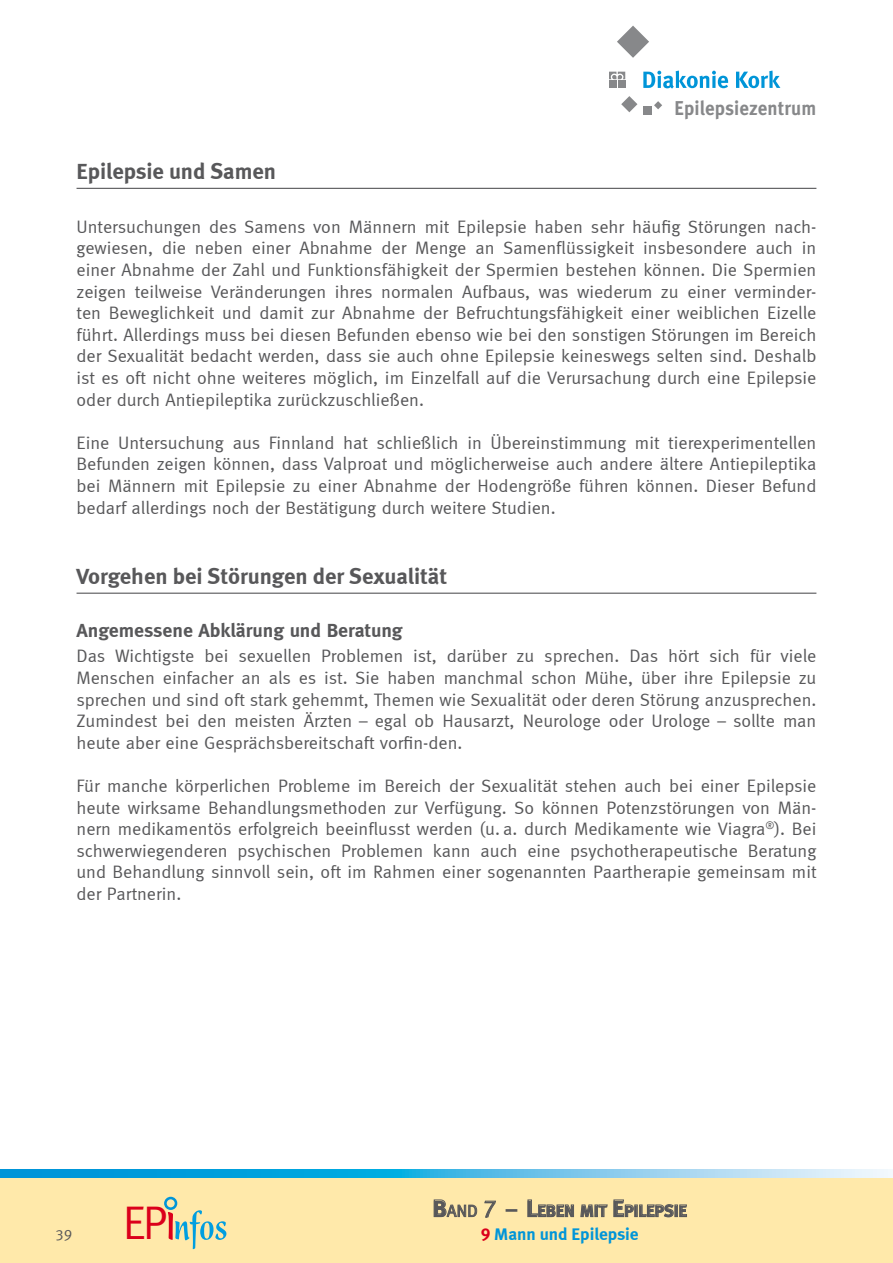
<style>
.page{position:relative;width:893px;height:1263px;background:#fff}
.page>*{position:absolute;margin:0;border:0;box-sizing:border-box;transform-origin:0 0}
.t1{font:47.1px "Meta Normal LF";color:#db001b;scale:.94 1}
.t2{font:700 22.5px "Meta Normal LF";color:#58585a}
.t3{font:700 19.95px "Meta Normal LF";letter-spacing:.01em;color:#87888a;scale:.94 1}
.t4{font:700 19.5px "Meta Normal LF";color:#58585a}
.t5{font:18px/21.6px "Meta Normal LF";color:#58585a;text-align:justify}
.t6{font:700 17.25px "Meta Normal LF";color:#0095d8}
.t7{font:700 16.8px "Meta Normal LF";color:#58585a}
.t8{font:15px "Meta Normal LF";color:#58585a}
.s1{font-size:24px}
.s2{font-weight:400}
.s3{font-weight:400;font-size:24px}
.s4{color:#db001b}
</style>
<div class="page">
<div style="left:0;top:1178px;width:893px;height:85px;background:#ffe9aa"></div>
<svg style="left:0;top:1169px;width:893px;height:9px;background:#51bbe6"></svg>
<svg style="left:643px;top:71px;width:85px;height:18px"></svg>
<svg style="left:736px;top:71px;width:44px;height:17px"></svg>
<svg style="left:617px;top:26px;width:32px;height:32px"></svg>
<svg style="left:621px;top:96px;width:16px;height:16px"></svg>
<div style="left:643px;top:107px;width:8px;height:8px;background:#87888a"></div>
<svg style="left:654px;top:101px;width:8px;height:8px"></svg>
<div style="left:618px;top:81px;width:7px;height:7px;background:#87888a"></div>
<div style="left:609px;top:81px;width:7px;height:7px;background:#87888a"></div>
<svg style="left:609px;top:72px;width:16px;height:7px"></svg>
<div style="left:164px;top:1197px;width:13px;height:13px;border:3px solid #0095d8;border-radius:50%"></div>
<svg style="left:168px;top:1210px;width:58px;height:39px"></svg>
<svg style="left:433px;top:1199px;width:44px;height:19px"></svg>
<svg style="left:484px;top:1200px;width:12px;height:18px"></svg>
<svg style="left:527px;top:1199px;width:47px;height:18px"></svg>
<svg style="left:580px;top:1199px;width:107px;height:18px"></svg>
<hr style="left:77px;top:188px;width:739px;height:1px;background:#58585a">
<hr style="left:77px;top:593px;width:739px;height:1px;background:#58585a">
<p class="t3" style="left:675px;top:96px;width:152px">Epilepsiezentrum</p>
<p class="t2" style="left:77px;top:158px;width:201px">Epilepsie und Samen</p>
<p class="t5" style="left:77px;top:215px;width:741px">Untersuchungen des Samens von Männern mit Epilepsie haben sehr häufig Störungen nach&shy;gewiesen, die neben einer Abnahme der Menge an Samenflüssigkeit insbesondere auch in einer Abnahme der Zahl und Funktionsfähigkeit der Spermien bestehen können. Die Spermien zeigen teilweise Veränderungen ihres normalen Aufbaus, was wiederum zu einer verminder&shy;ten Beweglichkeit und damit zur Abnahme der Befruchtungsfähigkeit einer weiblichen Eizelle führt. Allerdings muss bei diesen Befunden ebenso wie bei den sonstigen Störungen im Bereich der Sexualität bedacht werden, dass sie auch ohne Epilepsie keineswegs selten sind. Deshalb ist es oft nicht ohne weiteres möglich, im Einzelfall auf die Verursachung durch eine Epilepsie oder durch Antiepileptika zurückzuschließen.</p>
<p class="t5" style="left:77px;top:431px;width:741px">Eine Untersuchung aus Finnland hat schließlich in Übereinstimmung mit tierexperimentellen Befunden zeigen können, dass Valproat und möglicherweise auch andere ältere Antiepileptika bei Männern mit Epilepsie zu einer Abnahme der Hodengröße führen können. Dieser Befund bedarf allerdings noch der Bestätigung durch weitere Studien.</p>
<p class="t2" style="left:77px;top:563px;width:372px">Vorgehen bei Störungen der Sexualität</p>
<p class="t4" style="left:77px;top:619px;width:328px">Angemessene Abklärung und Beratung</p>
<p class="t5" style="left:77px;top:645px;width:741px">Das Wichtigste bei sexuellen Problemen ist, darüber zu sprechen. Das hört sich für viele Menschen einfacher an als es ist. Sie haben manchmal schon Mühe, über ihre Epilepsie zu sprechen und sind oft stark gehemmt, Themen wie Sexualität oder deren Störung anzusprechen.<br>Zumindest bei den meisten Ärzten – egal ob Hausarzt, Neurologe oder Urologe – sollte man heute aber eine Gesprächsbereitschaft vorfin-den.</p>
<p class="t5" style="left:77px;top:775px;width:742px">Für manche körperlichen Probleme im Bereich der Sexualität stehen auch bei einer Epilepsie heute wirksame Behandlungsmethoden zur Verfügung. So können Potenzstörungen von Män&shy;nern medikamentös erfolgreich beeinflusst werden (u. a. durch Medikamente wie Viagra<sup>®</sup>). Bei schwerwiegenderen psychischen Problemen kann auch eine psychotherapeutische Beratung und Behandlung sinnvoll sein, oft im Rahmen einer sogenannten Paartherapie gemeinsam mit der Partnerin.</p>
<p class="t8" style="left:55px;top:1226px;width:18px">39</p>
<h1 class="t1" style="left:123px;top:1196px;width:48px">EP</h1>
<p class="t7" style="left:432px;top:1201px;width:256px"><span class="s1">B</span><span class="s2">and</span> <span class="s3">7</span> <span class="s1">–</span> <span class="s1">L</span>EBEN MIT <span class="s1">E</span>PILEPSIE</p>
<p class="t6" style="left:481px;top:1223px;width:159px"><span class="s4">9</span> Mann und Epilepsie</p>
</div>
